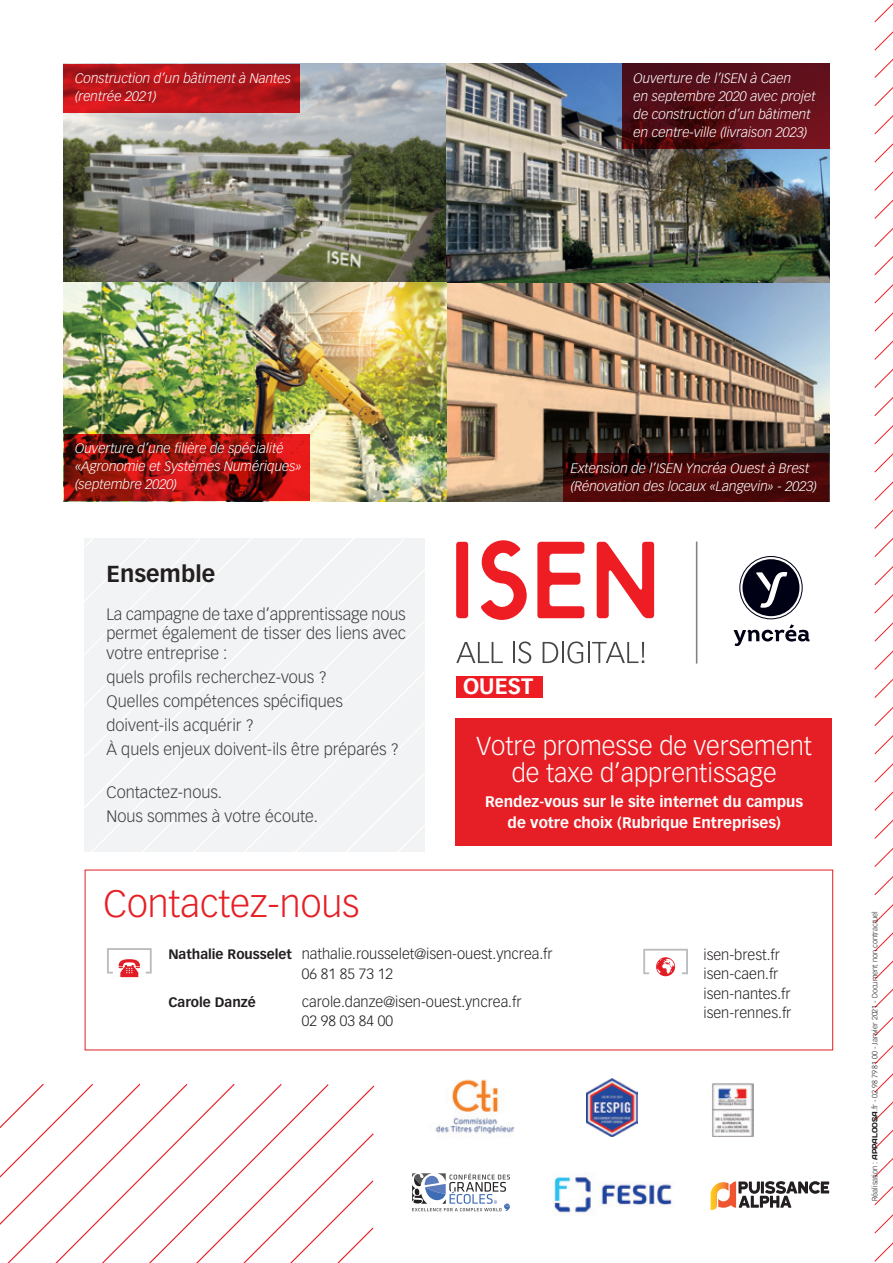
<style>
.page{position:relative;width:893px;height:1263px;background:#fff}
.page>*{position:absolute;margin:0;border:0;box-sizing:border-box;transform-origin:0 0}
.t1{font:300 37.35px "Vectora LH";color:#e61e25}
.t2{font:300 25.5px/27px "Vectora LH";color:#fff;text-align:center}
.t3{font:700 22.8px "Vectora LH";color:#231f20}
.t4{font:700 21.9px "Vectora LH";color:#fff}
.t5{font:300 16.2px/24.2px "Vectora LH";color:#3e3e3f}
.t6{font:700 15px/21px "Vectora LH";color:#fff;text-align:center}
.t7{font:300 14.55px/19.5px "Vectora LH";color:#231f20}
.t8{font:italic 300 13.5px/18px "Vectora LH";color:#fff}
.t9{font:700 13.5px "Vectora LH";color:#231f20}
.t10{font:300 7.5px "Vectora LH";color:#231f20}
.s1{font-weight:700;font-size:13.5px}
.s2{font-family:"Days";font-weight:400}
</style>
<div class="page">
<svg style="left:84px;top:538px;width:373px;height:374px"></svg>
<svg style="left:185px;top:590px;width:308px;height:322px"></svg>
<svg style="left:287px;top:692px;width:219px;height:220px"></svg>
<svg style="left:337px;top:744px;width:169px;height:168px"></svg>
<div style="left:84px;top:538px;width:287px;height:308px;background:#f2f3f4"></div>
<img style="left:446px;top:283px;width:383px;height:219px">
<img style="left:64px;top:64px;width:382px;height:219px">
<img style="left:446px;top:64px;width:383px;height:219px">
<img style="left:64px;top:283px;width:382px;height:219px">
<svg style="left:64px;top:64px;width:236px;height:49px;background:#b6161b"></svg>
<svg style="left:64px;top:434px;width:245px;height:67px;background:#96120e"></svg>
<svg style="left:622px;top:64px;width:207px;height:85px;background:#570e17"></svg>
<svg style="left:563px;top:453px;width:266px;height:49px;background:#450707"></svg>
<img style="left:435px;top:1079px;width:80px;height:55px">
<svg style="left:412px;top:1173px;width:98px;height:38px"></svg>
<img style="left:554px;top:1174px;width:118px;height:42px">
<img style="left:712px;top:1082px;width:41px;height:55px">
<img style="left:587px;top:1079px;width:50px;height:58px">
<svg style="left:711px;top:1181px;width:118px;height:29px"></svg>
<svg style="left:874px;top:3px;width:19px;height:1259px"></svg>
<div style="left:456px;top:542px;width:12px;height:76px;background:#ee1d23;border-radius:3px"></div>
<svg style="left:481px;top:540px;width:46px;height:80px"></svg>
<svg style="left:537px;top:542px;width:47px;height:76px"></svg>
<svg style="left:597px;top:542px;width:57px;height:76px"></svg>
<svg style="left:456px;top:642px;width:47px;height:21px"></svg>
<hr style="left:513px;top:642px;width:2px;height:21px;background:#464749">
<svg style="left:518px;top:641px;width:13px;height:22px"></svg>
<svg style="left:543px;top:642px;width:15px;height:21px"></svg>
<hr style="left:562px;top:642px;width:2px;height:21px;background:#464749">
<svg style="left:567px;top:641px;width:16px;height:22px"></svg>
<hr style="left:588px;top:642px;width:2px;height:21px;background:#464749">
<svg style="left:592px;top:642px;width:52px;height:21px"></svg>
<hr style="left:696px;top:542px;width:1px;height:121px;background:#808285">
<svg style="left:734px;top:556px;width:76px;height:90px"></svg>
<div style="left:456px;top:676px;width:86px;height:21px;background:#ee1d23"></div>
<svg style="left:107px;top:948px;width:45px;height:29px"></svg>
<svg style="left:643px;top:949px;width:45px;height:27px"></svg>
<svg style="left:0;top:1083px;width:375px;height:180px"></svg>
<div style="left:456px;top:718px;width:376px;height:128px;background:#e61e25"></div>
<p class="t8" style="left:75px;top:70px;width:217px">Construction d’un bâtiment à Nantes (rentrée 2021)</p>
<p class="t8" style="left:634px;top:70px;width:183px">Ouverture de l’ISEN à Caen<br>en septembre 2020 avec projet de construction d’un bâtiment en centre-ville (livraison 2023)</p>
<p class="t8" style="left:75px;top:440px;width:228px">Ouverture d’une filière de spécialité «Agronomie et Systèmes Numériques» (septembre 2020)</p>
<h3 class="t3" style="left:107px;top:560px;width:110px">Ensemble</h3>
<p class="t5" style="left:107px;top:605px;width:301px;line-height:19.5px;text-align:justify">La campagne de taxe d’apprentissage nous permet également de tisser des liens avec votre entreprise :</p>
<p class="t5" style="left:107px;top:665px;width:294px">quels profils recherchez-vous ?<br>Quelles compétences spécifiques doivent-ils acquérir ?<br>À quels enjeux doivent-ils être préparés ?</p>
<p class="t5" style="left:107px;top:780px;width:213px">Contactez-nous.<br>Nous sommes à votre écoute.</p>
<p class="t8" style="left:571px;top:459px;width:247px">Extension de l’ISEN Yncréa Ouest à Brest (Rénovation des locaux «Langevin» - 2023)</p>
<h3 class="t4" style="left:463px;top:673px;width:72px">OUEST</h3>
<h2 class="t2" style="left:476px;top:733px;width:337px">Votre promesse de versement de taxe d’apprentissage</h2>
<p class="t6" style="left:485px;top:791px;width:320px">Rendez-vous sur le site internet du campus de votre choix (Rubrique Entreprises)</p>
<h1 class="t1" style="left:103px;top:882px;width:258px">Contactez-nous</h1>
<p class="t7" style="left:302px;top:944px;width:252px;text-indent:-133px"><span class="s1">Nathalie Rousselet</span> nathalie.rousselet@isen-ouest.yncrea.fr<br>06 81 85 73 12</p>
<p class="t9" style="left:168px;top:993px;width:89px">Carole Danzé</p>
<p class="t7" style="left:302px;top:992px;width:221px">carole.danze@isen-ouest.yncrea.fr<br>02 98 03 84 00</p>
<p class="t7" style="left:703px;top:945px;width:90px">isen-brest.fr isen-caen.fr isen-nantes.fr isen-rennes.fr</p>
<p class="t10" style="left:870px;top:1201px;width:291px;rotate:-90deg">Réalisation : <span class="s2">APPALOOSA</span>.fr - 02 98 79 81 00 - Janvier 2021 - Document non contractuel</p>
</div>
